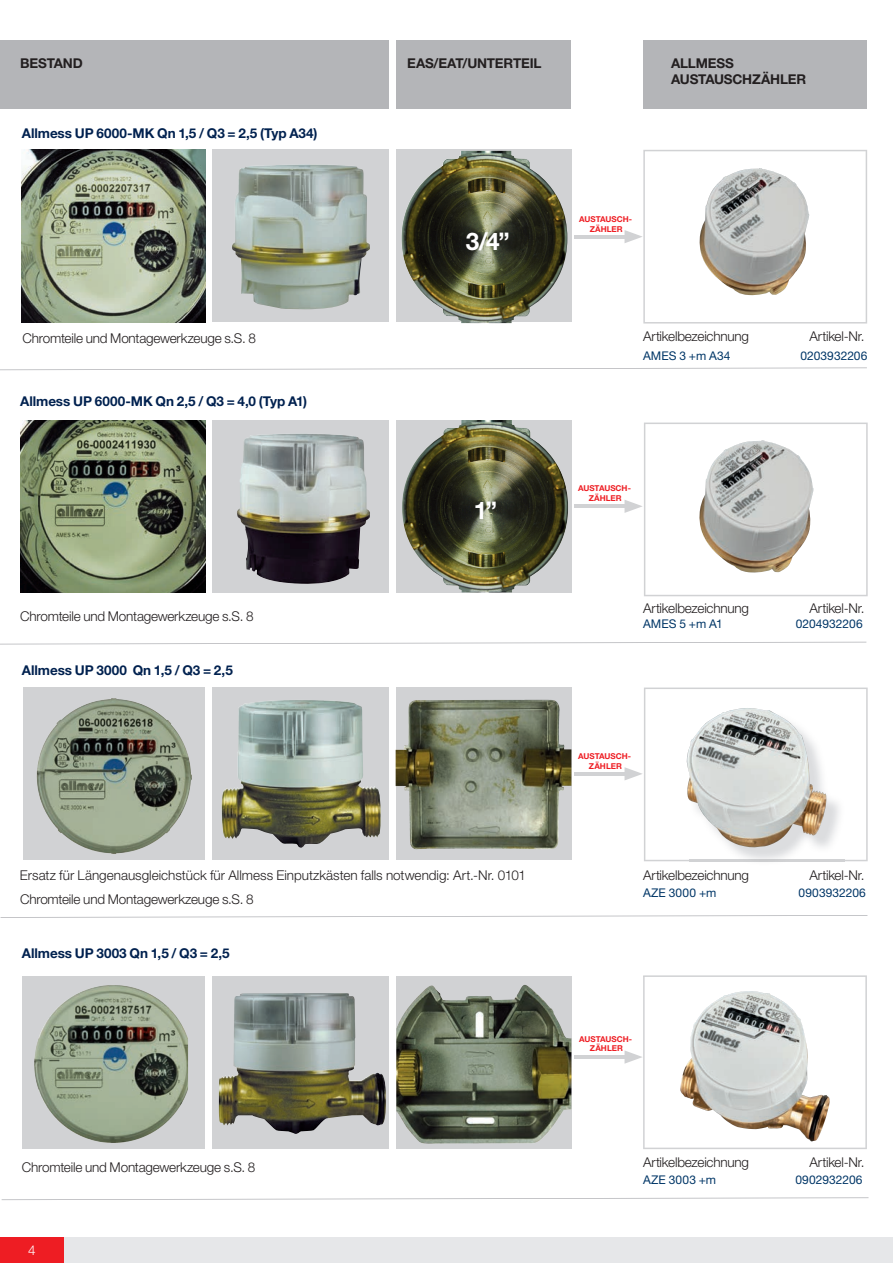
<style>
.page{position:relative;width:893px;height:1263px;background:#fff}
.page>*{position:absolute;margin:0;border:0;box-sizing:border-box;transform-origin:0 0}
.t1{font:700 24.3px "Helvetica Neue LT Std";color:#fff}
.t2{font:300 13.5px "Helvetica Neue LT Std";letter-spacing:-.015em;color:#231f20}
.t3{font:700 13.5px "Helvetica Neue LT Std";letter-spacing:-.005em;color:#00214f}
.t4{font:700 13.5px/16.2px "Helvetica Neue LT Std";letter-spacing:-.01em;color:#231f20}
.t5{font:300 13.5px "Helvetica Neue LT Std";color:#fff}
.t6{font:12px "Helvetica Neue LT Std";letter-spacing:.005em;color:#003667}
.t7{font:700 8.1px/9.8px "Helvetica Neue LT Std";color:#ee1d23;text-align:center}
</style>
<div class="page">
<div style="left:0;top:1237px;width:893px;height:26px;background:#e6e7e9"></div>
<div style="left:0;top:1237px;width:64px;height:26px;background:#ee1d23"></div>
<div style="left:0;top:40px;width:866px;height:68px;background:#b4b5b8"></div>
<div style="left:20px;top:420px;width:551px;height:172px;background:#d1d2d4"></div>
<svg style="left:23px;top:688px;width:548px;height:172px;background:#afb4ad"></svg>
<svg style="left:22px;top:976px;width:549px;height:172px;background:#959b8e"></svg>
<div style="left:21px;top:150px;width:550px;height:172px;background:#d1d2d4"></div>
<div style="left:390px;top:31px;width:6px;height:1190px;background:#fff"></div>
<div style="left:205px;top:131px;width:6px;height:1020px;background:#fff"></div>
<hr style="left:574px;top:1055px;width:57px;height:4px;background:#d1d2d4">
<hr style="left:574px;top:772px;width:57px;height:4px;background:#d1d2d4">
<hr style="left:574px;top:504px;width:57px;height:4px;background:#d1d2d4">
<svg style="left:624px;top:423px;width:244px;height:173px"></svg>
<hr style="left:574px;top:235px;width:57px;height:3px;background:#d1d2d4">
<svg style="left:624px;top:150px;width:243px;height:173px"></svg>
<div style="left:571px;top:33px;width:72px;height:83px;background:#fff"></div>
<svg style="left:624px;top:687px;width:244px;height:174px"></svg>
<svg style="left:624px;top:975px;width:243px;height:174px"></svg>
<img style="left:401px;top:985px;width:123px;height:34px">
<img style="left:39px;top:985px;width:75px;height:50px">
<img style="left:219px;top:993px;width:167px;height:141px">
<img style="left:43px;top:698px;width:68px;height:48px">
<img style="left:221px;top:700px;width:160px;height:148px">
<img style="left:396px;top:700px;width:167px;height:149px">
<img style="left:402px;top:420px;width:166px;height:172px">
<img style="left:20px;top:420px;width:185px;height:172px">
<img style="left:237px;top:434px;width:133px;height:150px">
<img style="left:696px;top:440px;width:118px;height:133px">
<img style="left:401px;top:151px;width:166px;height:172px">
<img style="left:21px;top:150px;width:184px;height:172px">
<img style="left:232px;top:165px;width:138px;height:144px">
<img style="left:696px;top:168px;width:113px;height:128px">
<svg style="left:0;top:367px;width:867px;height:3px"></svg>
<svg style="left:0;top:642px;width:866px;height:2px"></svg>
<svg style="left:1px;top:915px;width:866px;height:3px"></svg>
<svg style="left:2px;top:1197px;width:866px;height:3px"></svg>
<img style="left:689px;top:710px;width:156px;height:152px">
<img style="left:689px;top:860px;width:156px;height:1px">
<img style="left:686px;top:708px;width:142px;height:139px">
<img style="left:680px;top:991px;width:150px;height:150px">
<p class="t4" style="left:20px;top:55px;width:64px">BESTAND</p>
<p class="t4" style="left:407px;top:55px;width:136px">EAS/EAT/UNTERTEIL</p>
<p class="t4" style="left:671px;top:55px;width:136px">ALLMESS<br>AUSTAUSCHZÄHLER</p>
<p class="t3" style="left:22px;top:124px;width:297px">Allmess UP 6000-MK Qn 1,5 / Q3 = 2,5 (Typ A34)</p>
<p class="t2" style="left:23px;top:329px;width:235px">Chromteile und Montagewerkzeuge s.S. 8</p>
<p class="t3" style="left:20px;top:393px;width:288px">Allmess UP 6000-MK Qn 2,5 / Q3 = 4,0 (Typ A1)</p>
<p class="t2" style="left:20px;top:608px;width:235px">Chromteile und Montagewerkzeuge s.S. 8</p>
<p class="t3" style="left:22px;top:662px;width:212px">Allmess UP 3000 Qn 1,5 / Q3 = 2,5</p>
<h1 class="t1" style="left:466px;top:226px;width:45px">3/4”</h1>
<h1 class="t1" style="left:474px;top:495px;width:25px">1”</h1>
<p class="t2" style="left:20px;top:867px;width:508px">Ersatz für Längenausgleichstück für Allmess Einputzkästen falls notwendig: Art.-Nr. 0101</p>
<p class="t2" style="left:20px;top:891px;width:235px">Chromteile und Montagewerkzeuge s.S. 8</p>
<p class="t3" style="left:22px;top:945px;width:209px">Allmess UP 3003 Qn 1,5 / Q3 = 2,5</p>
<p class="t2" style="left:22px;top:1159px;width:235px">Chromteile und Montagewerkzeuge s.S. 8</p>
<p class="t5" style="left:28px;top:1241px;width:9px">4</p>
<p class="t7" style="left:579px;top:214px;width:54px">AUSTAUSCH-<br>ZÄHLER</p>
<p class="t2" style="left:643px;top:328px;width:108px">Artikelbezeichnung</p>
<p class="t2" style="left:809px;top:328px;width:56px">Artikel-Nr.</p>
<p class="t6" style="left:643px;top:348px;width:89px">AMES 3 +m A34</p>
<p class="t6" style="left:800px;top:348px;width:68px">0203932206</p>
<p class="t7" style="left:578px;top:483px;width:54px">AUSTAUSCH-<br>ZÄHLER</p>
<p class="t2" style="left:643px;top:600px;width:108px">Artikelbezeichnung</p>
<p class="t2" style="left:809px;top:600px;width:56px">Artikel-Nr.</p>
<p class="t6" style="left:643px;top:617px;width:81px">AMES 5 +m A1</p>
<p class="t6" style="left:796px;top:617px;width:68px">0204932206</p>
<p class="t7" style="left:578px;top:751px;width:54px">AUSTAUSCH-<br>ZÄHLER</p>
<p class="t2" style="left:643px;top:867px;width:108px">Artikelbezeichnung</p>
<p class="t2" style="left:809px;top:867px;width:56px">Artikel-Nr.</p>
<p class="t6" style="left:643px;top:885px;width:75px">AZE 3000 +m</p>
<p class="t6" style="left:798px;top:885px;width:69px">0903932206</p>
<p class="t7" style="left:579px;top:1034px;width:54px">AUSTAUSCH-<br>ZÄHLER</p>
<p class="t2" style="left:643px;top:1154px;width:108px">Artikelbezeichnung</p>
<p class="t2" style="left:809px;top:1154px;width:56px">Artikel-Nr.</p>
<p class="t6" style="left:643px;top:1173px;width:75px">AZE 3003 +m</p>
<p class="t6" style="left:795px;top:1173px;width:69px">0902932206</p>
</div>
